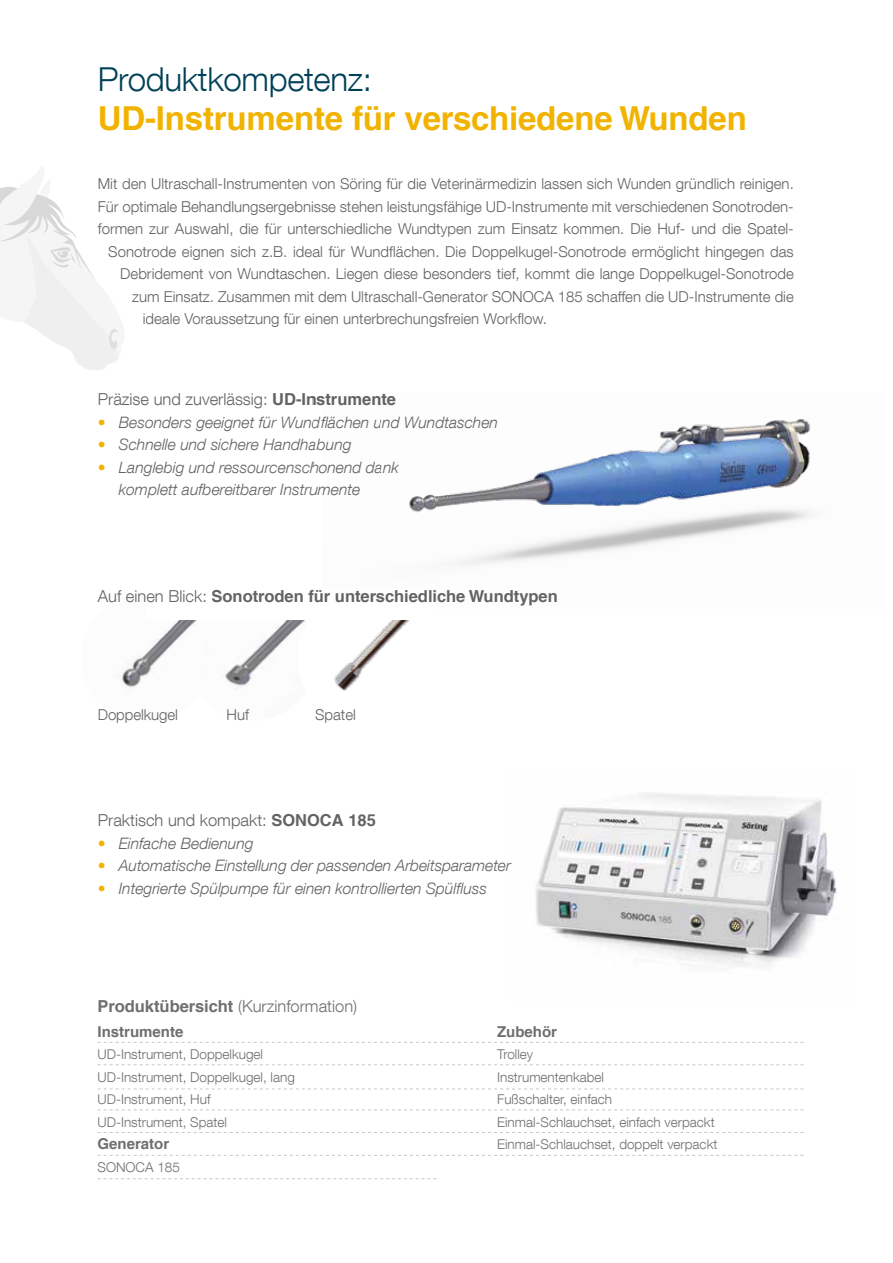
<style>
.page{position:relative;width:893px;height:1263px;background:#fff}
.page>*{position:absolute;margin:0;border:0;box-sizing:border-box;transform-origin:0 0}
.t1{font:700 33px "Helvetica LT Com";letter-spacing:-.005em;color:#f1b300}
.t2{font:300 33px "Helvetica Neue LT Com";letter-spacing:-.01em;color:#004158}
.t3{font:300 16.5px "Helvetica Neue LT Com";color:#646363}
.t4{font:700 16.5px "Helvetica LT Com";color:#646363}
.t5{font:300 16.5px "Helvetica Neue LT Com";color:#706f6f}
.t6{font:italic 300 15.75px/22.5px "Helvetica Neue LT Com";color:#646363}
.t7{font:300 15px "Helvetica Neue LT Com";color:#646363}
.t8{font:700 15px "Helvetica LT Com";color:#706f6f}
.t9{font:300 13.5px/22.5px "Helvetica Neue LT Com";color:#706f6f}
.s1{font-family:"Helvetica LT Com";font-weight:700}
.s2{font-style:normal;color:#f1b300}
.s3{font-family:"Helvetica Neue LT Com";font-weight:300}
</style>
<div class="page">
<svg style="left:0;top:187px;width:118px;height:183px"></svg>
<svg style="left:98px;top:1064px;width:705px;height:1px"></svg>
<svg style="left:98px;top:1132px;width:705px;height:1px"></svg>
<svg style="left:98px;top:1042px;width:705px;height:1px"></svg>
<svg style="left:98px;top:1088px;width:705px;height:1px"></svg>
<svg style="left:98px;top:1109px;width:705px;height:1px"></svg>
<svg style="left:98px;top:1155px;width:705px;height:1px"></svg>
<svg style="left:98px;top:1178px;width:338px;height:1px"></svg>
<img style="left:536px;top:792px;width:301px;height:174px">
<img style="left:409px;top:418px;width:419px;height:114px">
<img style="left:225px;top:620px;width:64px;height:70px">
<img style="left:116px;top:620px;width:81px;height:68px">
<svg style="left:289px;top:620px;width:10px;height:16px"></svg>
<img style="left:299px;top:620px;width:111px;height:71px">
<h1 class="t2" style="left:98px;top:59px;width:276px">Produktkompetenz:</h1>
<h1 class="t1" style="left:98px;top:98px;width:651px">UD-Instrumente für verschiedene Wunden</h1>
<p class="t7" style="left:98px;top:175px;width:697px">Mit den Ultraschall-Instrumenten von Söring für die Veterinärmedizin lassen sich Wunden gründlich reinigen.</p>
<p class="t7" style="left:98px;top:197px;width:697px">Für optimale Behandlungsergebnisse stehen leistungsfähige UD-Instrumente mit verschiedenen Sonotroden-</p>
<p class="t7" style="left:98px;top:220px;width:697px">formen zur Auswahl, die für unterschiedliche Wundtypen zum Einsatz kommen. Die Huf- und die Spatel-</p>
<p class="t7" style="left:108px;top:242px;width:687px">Sonotrode eignen sich z.B. ideal für Wundflächen. Die Doppelkugel-Sonotrode ermöglicht hingegen das</p>
<p class="t7" style="left:120px;top:265px;width:675px">Debridement von Wundtaschen. Liegen diese besonders tief, kommt die lange Doppelkugel-Sonotrode</p>
<p class="t7" style="left:132px;top:287px;width:663px">zum Einsatz. Zusammen mit dem Ultraschall-Generator SONOCA 185 schaffen die UD-Instrumente die</p>
<p class="t7" style="left:143px;top:310px;width:406px">ideale Voraussetzung für einen unterbrechungsfreien Workflow.</p>
<p class="t3" style="left:98px;top:389px;width:300px">Präzise und zuverlässig: <span class="s1">UD-Instrumente</span></p>
<p class="t6" style="left:98px;top:411px;width:402px"><span class="s2">•</span> Besonders geeignet für Wundflächen und Wundtaschen</p>
<p class="t6" style="left:98px;top:433px;width:255px"><span class="s2">•</span> Schnelle und sichere Handhabung</p>
<p class="t6" style="left:119px;top:456px;width:281px;text-indent:-21px"><span class="s2">•</span> Langlebig und ressourcenschonend dank komplett aufbereitbarer Instrumente</p>
<p class="t4" style="left:98px;top:586px;width:462px"><span class="s3">Auf einen Blick:</span> Sonotroden für unterschiedliche Wundtypen</p>
<p class="t7" style="left:98px;top:705px;width:82px">Doppelkugel</p>
<p class="t7" style="left:226px;top:705px;width:24px">Huf</p>
<p class="t7" style="left:315px;top:705px;width:42px">Spatel</p>
<p class="t3" style="left:98px;top:810px;width:280px">Praktisch und kompakt: <span class="s1">SONOCA 185</span></p>
<p class="t6" style="left:98px;top:831px;width:157px"><span class="s2">•</span> Einfache Bedienung</p>
<p class="t6" style="left:98px;top:854px;width:415px"><span class="s2">•</span> Automatische Einstellung der passenden Arbeitsparameter</p>
<p class="t6" style="left:98px;top:876px;width:391px"><span class="s2">•</span> Integrierte Spülpumpe für einen kontrollierten Spülfluss</p>
<p class="t5" style="left:98px;top:996px;width:261px"><span class="s1">Produktübersicht</span> (Kurzinformation)</p>
<p class="t8" style="left:98px;top:1022px;width:87px">Instrumente</p>
<p class="t9" style="left:98px;top:1043px;width:199px">UD-Instrument, Doppelkugel<br>UD-Instrument, Doppelkugel, lang<br>UD-Instrument, Huf<br>UD-Instrument, Spatel</p>
<p class="t8" style="left:98px;top:1135px;width:73px">Generator</p>
<p class="t9" style="left:98px;top:1155px;width:84px">SONOCA 185</p>
<p class="t8" style="left:497px;top:1022px;width:61px">Zubehör</p>
<p class="t9" style="left:497px;top:1043px;width:222px">Trolley<br>Instrumentenkabel<br>Fußschalter, einfach<br>Einmal-Schlauchset, einfach verpackt<br>Einmal-Schlauchset, doppelt verpackt</p>
</div>
